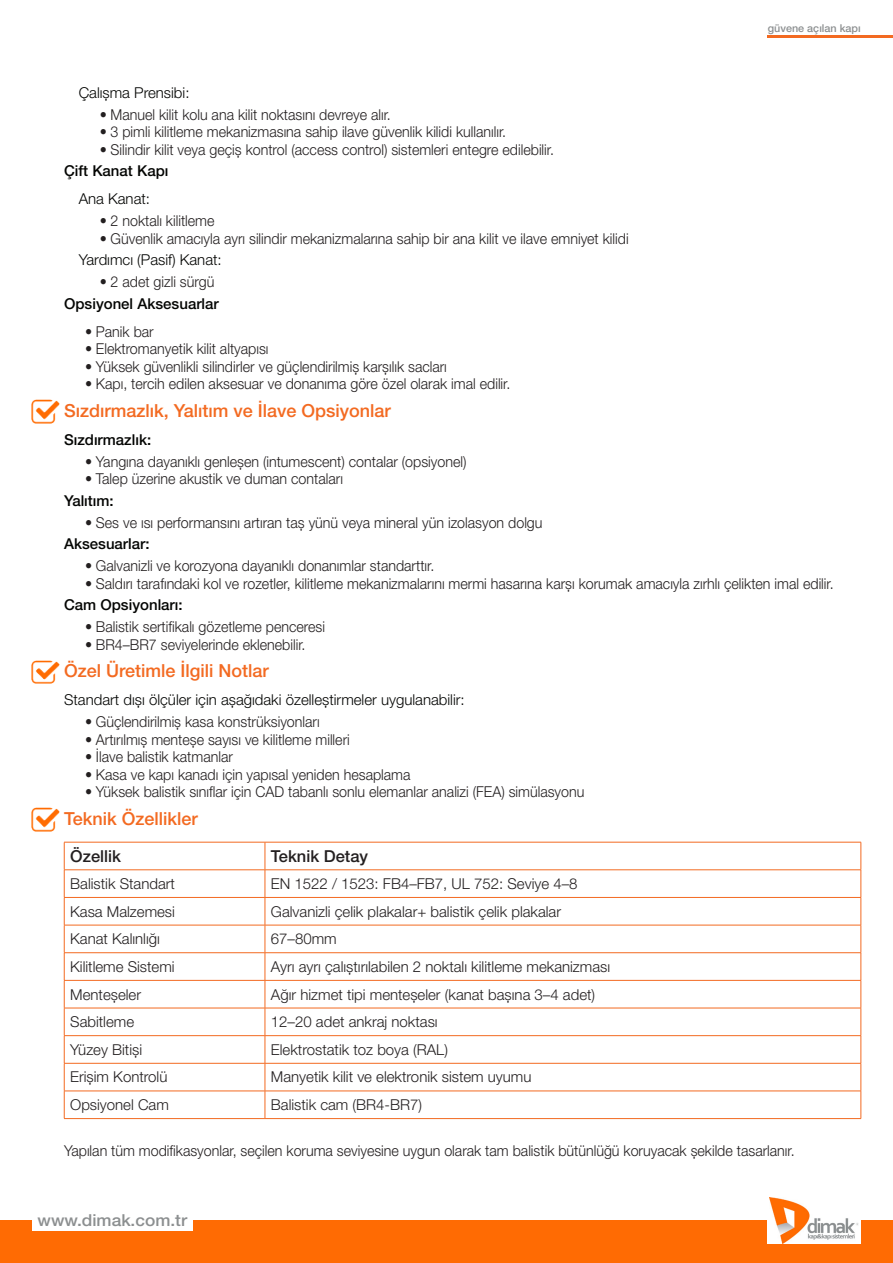
<style>
.page{position:relative;width:893px;height:1263px;background:#fff}
.page>*{position:absolute;margin:0;border:0;box-sizing:border-box;transform-origin:0 0}
.t1{font:500 18px "Helvetica Neue LT Pro";color:#f36a21}
.t2{font:500 16.5px "Helvetica Neue LT Pro";color:#8c8f90}
.t3{font:500 16.5px "Helvetica Neue LT Pro";color:#231f20}
.t4{font:500 16.5px "Helvetica Neue LT Pro";color:#8c8f90;scale:1.05 1}
.t5{font:300 15px "Helvetica Neue LT Pro";color:#231f20;scale:.95 1}
.t6{font:300 15px "Helvetica Neue LT Pro";color:#231f20}
.t7{font:300 15px "Helvetica Neue LT Pro";color:#040503}
.t8{font:500 15px "Helvetica Neue LT Pro";color:#040503}
.t9{font:500 10.8px "Helvetica Neue LT Pro";color:#8c8f90}
</style>
<div class="page">
<hr style="left:767px;top:36px;width:126px;height:2px;background:#f36a21">
<div style="left:0;top:1220px;width:893px;height:43px;background:#ff6b03"></div>
<div style="left:767px;top:1196px;width:94px;height:48px;background:#fff"></div>
<img style="left:770px;top:1197px;width:89px;height:46px">
<div style="left:32px;top:1210px;width:161px;height:21px;background:#fff"></div>
<img style="left:32px;top:660px;width:28px;height:24px">
<img style="left:32px;top:400px;width:28px;height:23px">
<svg style="left:64px;top:842px;width:798px;height:276px"></svg>
<hr style="left:64px;top:1118px;width:201px;height:1px;background:#f36a21">
<hr style="left:265px;top:1118px;width:596px;height:1px;background:#f36a21">
<img style="left:32px;top:808px;width:28px;height:23px">
<p class="t7" style="left:79px;top:83px;width:112px">Çalışma Prensibi:</p>
<p class="t5" style="left:100px;top:105px;width:308px">• Manuel kilit kolu ana kilit noktasını devreye alır.</p>
<p class="t5" style="left:100px;top:123px;width:429px">• 3 pimli kilitleme mekanizmasına sahip ilave güvenlik kilidi kullanılır.</p>
<p class="t5" style="left:100px;top:140px;width:479px">• Silindir kilit veya geçiş kontrol (access control) sistemleri entegre edilebilir.</p>
<p class="t8" style="left:64px;top:162px;width:106px">Çift Kanat Kapı</p>
<p class="t7" style="left:79px;top:190px;width:73px">Ana Kanat:</p>
<p class="t5" style="left:100px;top:212px;width:122px">• 2 noktalı kilitleme</p>
<p class="t5" style="left:100px;top:229px;width:558px">• Güvenlik amacıyla ayrı silindir mekanizmalarına sahip bir ana kilit ve ilave emniyet kilidi</p>
<p class="t7" style="left:79px;top:251px;width:145px">Yardımcı (Pasif) Kanat:</p>
<p class="t5" style="left:100px;top:273px;width:122px">• 2 adet gizli sürgü</p>
<p class="t8" style="left:64px;top:294px;width:156px">Opsiyonel Aksesuarlar</p>
<p class="t5" style="left:85px;top:322px;width:74px">• Panik bar</p>
<p class="t5" style="left:85px;top:340px;width:194px">• Elektromanyetik kilit altyapısı</p>
<p class="t5" style="left:85px;top:357px;width:382px">• Yüksek güvenlikli silindirler ve güçlendirilmiş karşılık sacları</p>
<p class="t5" style="left:85px;top:375px;width:449px">• Kapı, tercih edilen aksesuar ve donanıma göre özel olarak imal edilir.</p>
<p class="t1" style="left:64px;top:400px;width:328px">Sızdırmazlık, Yalıtım ve İlave Opsiyonlar</p>
<p class="t9" style="left:768px;top:21px;width:94px">güvene açılan kapı</p>
<p class="t8" style="left:64px;top:430px;width:89px">Sızdırmazlık:</p>
<p class="t5" style="left:85px;top:452px;width:403px">• Yangına dayanıklı genleşen (intumescent) contalar (opsiyonel)</p>
<p class="t5" style="left:85px;top:470px;width:273px">• Talep üzerine akustik ve duman contaları</p>
<p class="t8" style="left:64px;top:491px;width:51px">Yalıtım:</p>
<p class="t5" style="left:85px;top:513px;width:483px">• Ses ve ısı performansını artıran taş yünü veya mineral yün izolasyon dolgu</p>
<p class="t8" style="left:64px;top:535px;width:87px">Aksesuarlar:</p>
<p class="t5" style="left:85px;top:557px;width:369px">• Galvanizli ve korozyona dayanıklı donanımlar standarttır.</p>
<p class="t5" style="left:85px;top:574px;width:789px">• Saldırı tarafındaki kol ve rozetler, kilitleme mekanizmalarını mermi hasarına karşı korumak amacıyla zırhlı çelikten imal edilir.</p>
<p class="t8" style="left:64px;top:596px;width:120px">Cam Opsiyonları:</p>
<p class="t5" style="left:85px;top:618px;width:254px">• Balistik sertifikalı gözetleme penceresi</p>
<p class="t5" style="left:85px;top:635px;width:233px">• BR4–BR7 seviyelerinde eklenebilir.</p>
<p class="t1" style="left:64px;top:660px;width:206px">Özel Üretimle İlgili Notlar</p>
<p class="t7" style="left:64px;top:691px;width:402px">Standart dışı ölçüler için aşağıdaki özelleştirmeler uygulanabilir:</p>
<p class="t5" style="left:85px;top:713px;width:248px">• Güçlendirilmiş kasa konstrüksiyonları</p>
<p class="t5" style="left:85px;top:730px;width:280px">• Artırılmış menteşe sayısı ve kilitleme milleri</p>
<p class="t5" style="left:85px;top:748px;width:157px">• İlave balistik katmanlar</p>
<p class="t5" style="left:85px;top:765px;width:344px">• Kasa ve kapı kanadı için yapısal yeniden hesaplama</p>
<p class="t5" style="left:85px;top:783px;width:527px">• Yüksek balistik sınıflar için CAD tabanlı sonlu elemanlar analizi (FEA) simülasyonu</p>
<p class="t1" style="left:64px;top:808px;width:135px">Teknik Özellikler</p>
<p class="t3" style="left:70px;top:846px;width:52px">Özellik</p>
<p class="t3" style="left:271px;top:846px;width:99px">Teknik Detay</p>
<p class="t6" style="left:70px;top:874px;width:106px">Balistik Standart</p>
<p class="t6" style="left:271px;top:874px;width:308px">EN 1522 / 1523: FB4–FB7, UL 752: Seviye 4–8</p>
<p class="t6" style="left:70px;top:902px;width:106px">Kasa Malzemesi</p>
<p class="t6" style="left:271px;top:902px;width:292px">Galvanizli çelik plakalar+ balistik çelik plakalar</p>
<p class="t6" style="left:70px;top:930px;width:91px">Kanat Kalınlığı</p>
<p class="t6" style="left:271px;top:930px;width:67px">67–80mm</p>
<p class="t6" style="left:70px;top:957px;width:106px">Kilitleme Sistemi</p>
<p class="t6" style="left:271px;top:957px;width:341px">Ayrı ayrı çalıştırılabilen 2 noktalı kilitleme mekanizması</p>
<p class="t6" style="left:70px;top:985px;width:72px">Menteşeler</p>
<p class="t6" style="left:271px;top:985px;width:326px">Ağır hizmet tipi menteşeler (kanat başına 3–4 adet)</p>
<p class="t6" style="left:70px;top:1013px;width:65px">Sabitleme</p>
<p class="t6" style="left:271px;top:1013px;width:168px">12–20 adet ankraj noktası</p>
<p class="t6" style="left:70px;top:1040px;width:73px">Yüzey Bitişi</p>
<p class="t6" style="left:271px;top:1040px;width:178px">Elektrostatik toz boya (RAL)</p>
<p class="t6" style="left:70px;top:1068px;width:99px">Erişim Kontrolü</p>
<p class="t6" style="left:271px;top:1068px;width:262px">Manyetik kilit ve elektronik sistem uyumu</p>
<p class="t6" style="left:70px;top:1095px;width:100px">Opsiyonel Cam</p>
<p class="t6" style="left:271px;top:1095px;width:153px">Balistik cam (BR4-BR7)</p>
<p class="t5" style="left:64px;top:1142px;width:771px">Yapılan tüm modifikasyonlar, seçilen koruma seviyesine uygun olarak tam balistik bütünlüğü koruyacak şekilde tasarlanır.</p>
<p class="t2" style="left:36px;top:1210px;width:154px">dimakfiredoors.com</p>
<p class="t4" style="left:38px;top:1210px;width:144px">www.dimak.com.tr</p>
</div>
